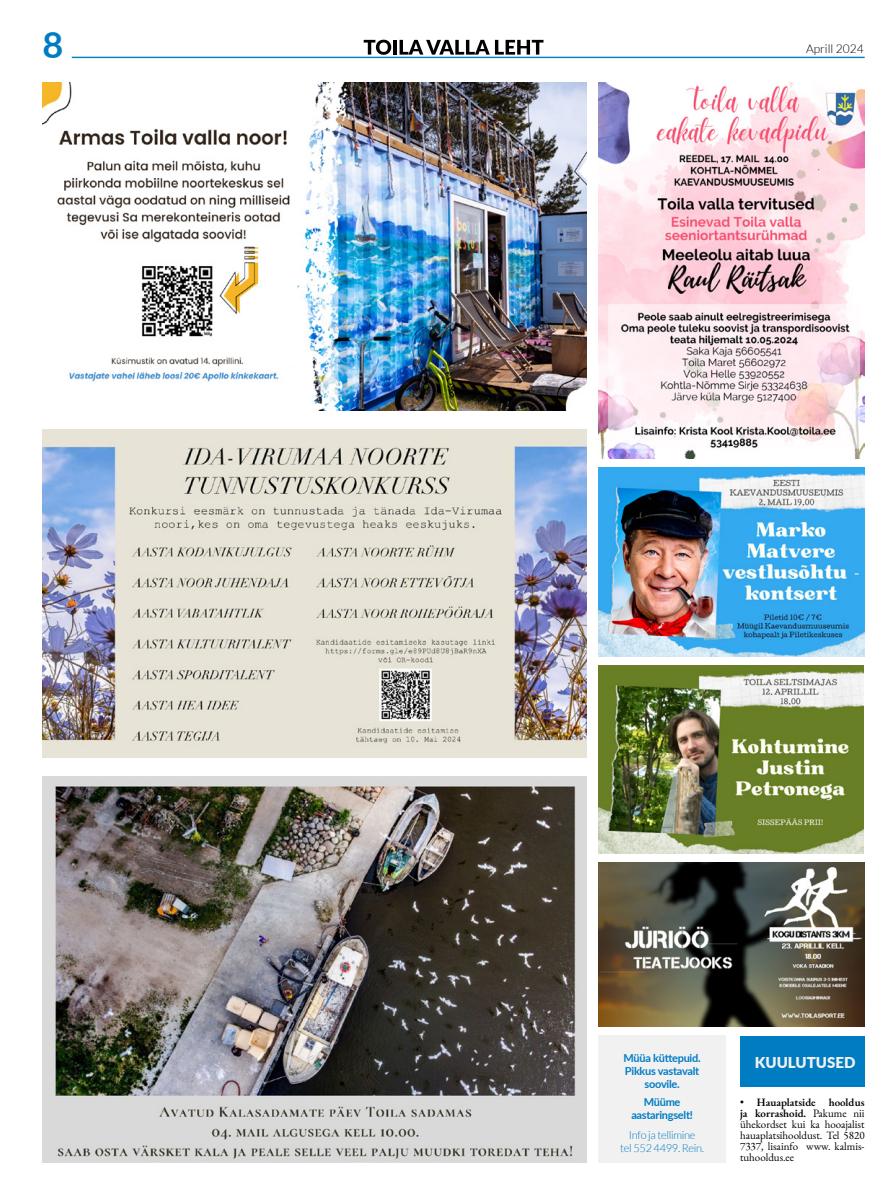
<style>
.page{position:relative;width:893px;height:1191px;background:#fff}
.page>*{position:absolute;margin:0;border:0;box-sizing:border-box;transform-origin:0 0}
.t1{font:700 36px "Lato";color:#007cc3}
.t2{font:900 15px "Lato";color:#f1f1f2}
.t3{font:300 12px "Lato";color:#000}
.t4{font:11px/11px "EB Garamond";color:#000;text-align:justify}
.t5{font:700 11px/13px "Lato";letter-spacing:-.025em;color:#007cc3;text-align:center}
.t6{font:300 11px/13px "Lato";letter-spacing:-.025em;color:#007cc3;text-align:center}
.s1{font-weight:600}
</style>
<div class="page">
<hr style="left:72px;top:57px;width:793px;height:1px;background:#007cc3">
<svg style="left:364px;top:40px;width:27px;height:15px"></svg>
<hr style="left:393px;top:40px;width:4px;height:15px;background:#000">
<svg style="left:400px;top:40px;width:143px;height:15px"></svg>
<div style="left:740px;top:1036px;width:125px;height:50px;background:#007cc3"></div>
<img style="left:599px;top:82px;width:266px;height:377px">
<img style="left:599px;top:862px;width:266px;height:164px">
<img style="left:43px;top:82px;width:544px;height:328px">
<img style="left:43px;top:429px;width:544px;height:328px">
<img style="left:599px;top:467px;width:266px;height:189px">
<img style="left:599px;top:665px;width:265px;height:188px">
<img style="left:43px;top:776px;width:544px;height:386px">
<div style="left:599px;top:1035px;width:127px;height:127px;background:#f1f1f2"></div>
<h1 class="t1" style="left:43px;top:19px;width:22px">8</h1>
<p class="t3" style="left:806px;top:42px;width:59px">Aprill 2024</p>
<p class="t5" style="left:624px;top:1050px;width:79px">Müüa küttepuid.<br>Pikkus vastavalt soovile.</p>
<p class="t5" style="left:631px;top:1094px;width:63px">Müüme aastaringselt!</p>
<p class="t6" style="left:620px;top:1128px;width:85px">Info ja tellimine<br>tel 552 4499. Rein.</p>
<h2 class="t2" style="left:755px;top:1051px;width:102px">KUULUTUSED</h2>
<p class="t4" style="left:740px;top:1096px;width:126px">• <span class="s1">Hauaplatside hooldus ja korrashoid.</span> Pakume nii ühekordset kui ka hooajalist hauaplatsihooldust. Tel 5820<br>7337, lisainfo www. kalmis&shy;tuhooldus.ee</p>
</div>
